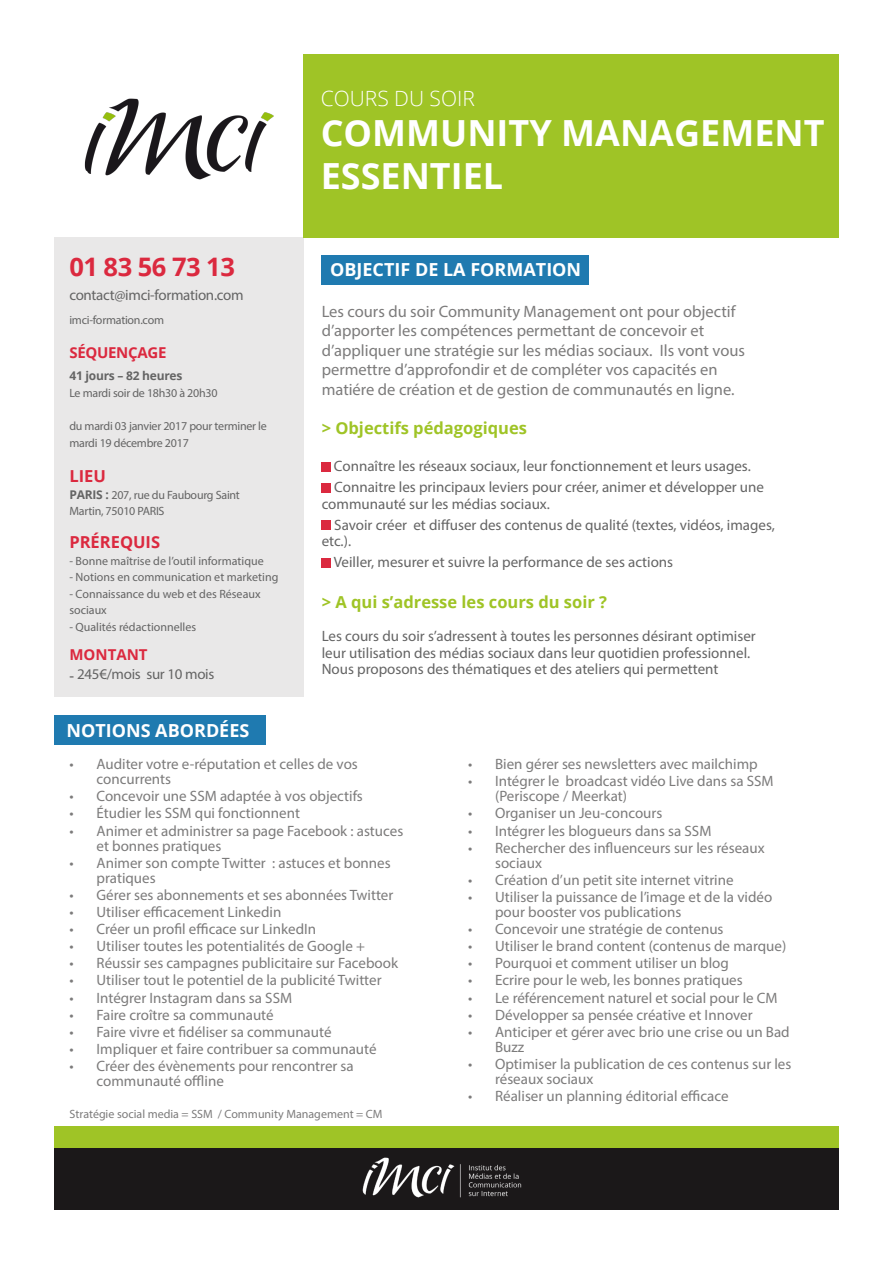
<style>
.page{position:relative;width:893px;height:1263px;background:#fff}
.page>*{position:absolute;margin:0;border:0;box-sizing:border-box;transform-origin:0 0}
.t1{font:700 36px/43.2px "Open Sans";color:#fff}
.t2{font:700 25.5px "Open Sans";letter-spacing:-.02em;color:#db293f}
.t3{font:300 21px "Open Sans";color:#fff}
.t4{font:700 18px "Open Sans";color:#fff}
.t5{font:16.5px/19.5px "Myriad Pro";color:#7c7b7b}
.t6{font:700 16.5px "Open Sans";color:#9fc426}
.t7{font:700 16.5px "Open Sans";color:#db293f}
.t8{font:15px/15px "Myriad Pro";color:#7c7b7b}
.t9{font:15px/16.6px "Myriad Pro";color:#646464}
.t10{font:15px "Myriad Pro";letter-spacing:-.02em;color:#646464}
.t11{font:700 15px "Open Sans";letter-spacing:-.02em;color:#db293f}
.t12{font:700 15px "Open Sans";color:#db293f}
.t13{font:14.85px "Myriad Pro";letter-spacing:-.02em;color:#646464}
.t14{font:12px/16.5px "Myriad Pro";letter-spacing:-.01em;color:#646464}
.t15{font:12px "Myriad Pro";color:#7c7b7b}
.t16{font:700 12px "Open Sans";letter-spacing:-.02em;color:#646464}
.s1{font-family:"Open Sans";font-weight:700}
.s2{font-size:15px;color:#464646}
</style>
<div class="page">
<div style="left:54px;top:716px;width:212px;height:29px;background:#1f7ab0"></div>
<div style="left:54px;top:237px;width:249px;height:459px;background:#e9e8e8"></div>
<div style="left:321px;top:255px;width:268px;height:29px;background:#1f7ab0"></div>
<div style="left:304px;top:54px;width:535px;height:183px;background:#9fc426"></div>
<img style="left:84px;top:98px;width:190px;height:82px">
<div style="left:54px;top:1141px;width:785px;height:69px;background:#1b1819"></div>
<div style="left:322px;top:462px;width:9px;height:9px;background:#db293f"></div>
<div style="left:322px;top:483px;width:9px;height:9px;background:#db293f"></div>
<div style="left:322px;top:520px;width:9px;height:10px;background:#db293f"></div>
<div style="left:322px;top:558px;width:9px;height:9px;background:#db293f"></div>
<div style="left:54px;top:1127px;width:785px;height:21px;background:#9fc426"></div>
<img style="left:362px;top:1157px;width:160px;height:41px">
<p class="t2" style="left:69px;top:248px;width:167px">01 83 56 73 13</p>
<p class="t10" style="left:69px;top:285px;width:176px">contact@imci-formation.com</p>
<p class="t14" style="left:69px;top:311px;width:96px">imci-formation.com</p>
<p class="t11" style="left:69px;top:342px;width:99px">SÉQUENÇAGE</p>
<p class="t16" style="left:69px;top:367px;width:115px">41 jours – 82 heures</p>
<p class="t14" style="left:69px;top:384px;width:150px">Le mardi soir de 18h30 à 20h30</p>
<p class="t14" style="left:69px;top:418px;width:199px">du mardi 03 janvier 2017 pour terminer le mardi 19 décembre 2017</p>
<p class="t7" style="left:69px;top:464px;width:38px">LIEU</p>
<p class="t14" style="left:69px;top:486px;width:172px"><span class="s1">PARIS :</span> 207, rue du Faubourg Saint<br>Martin, 75010 PARIS</p>
<p class="t7" style="left:69px;top:530px;width:92px">PRÉREQUIS</p>
<p class="t14" style="left:69px;top:552px;width:196px">- Bonne maîtrise de l’outil informatique</p>
<p class="t14" style="left:69px;top:569px;width:211px">- Notions en communication et marketing</p>
<p class="t14" style="left:69px;top:585px;width:193px">- Connaissance du web et des Réseaux sociaux</p>
<p class="t14" style="left:69px;top:618px;width:128px">- Qualités rédactionnelles</p>
<p class="t12" style="left:69px;top:644px;width:80px">MONTANT</p>
<p class="t13" style="left:69px;top:665px;width:147px"><span class="s2">-</span> 245€/mois sur 10 mois</p>
<p class="t3" style="left:321px;top:84px;width:156px">COURS DU SOIR</p>
<p class="t1" style="left:321px;top:110px;width:505px">COMMUNITY MANAGEMENT<br>ESSENTIEL</p>
<p class="t4" style="left:330px;top:257px;width:253px">OBJECTIF DE LA FORMATION</p>
<p class="t5" style="left:322px;top:301px;width:425px">Les cours du soir Community Management ont pour objectif d’apporter les compétences permettant de concevoir et d’appliquer une stratégie sur les médias sociaux. Ils vont vous permettre d’approfondir et de compléter vos capacités en matiére de création et de gestion de communautés en ligne.</p>
<p class="t6" style="left:322px;top:416px;width:207px">&gt; Objectifs pédagogiques</p>
<p class="t9" style="left:334px;top:458px;width:418px">Connaître les réseaux sociaux, leur fonctionnement et leurs usages.</p>
<p class="t9" style="left:322px;top:479px;width:444px;text-indent:13px">Connaitre les principaux leviers pour créer, animer et développer une communauté sur les médias sociaux.</p>
<p class="t9" style="left:322px;top:516px;width:455px;text-indent:13px">Savoir créer et diffuser des contenus de qualité (textes, vidéos, images, etc.).</p>
<p class="t9" style="left:334px;top:554px;width:341px">Veiller, mesurer et suivre la performance de ses actions</p>
<p class="t6" style="left:322px;top:590px;width:287px">&gt; A qui s’adresse les cours du soir ?</p>
<p class="t9" style="left:322px;top:627px;width:436px">Les cours du soir s’adressent à toutes les personnes désirant optimiser leur utilisation des médias sociaux dans leur quotidien professionnel.<br>Nous proposons des thématiques et des ateliers qui permettent</p>
<p class="t4" style="left:66px;top:718px;width:185px">NOTIONS ABORDÉES</p>
<p class="t8" style="left:97px;top:756px;width:263px;text-indent:-27px">• Auditer votre e-réputation et celles de vos concurrents</p>
<p class="t8" style="left:70px;top:788px;width:295px">• Concevoir une SSM adaptée à vos objectifs</p>
<p class="t8" style="left:70px;top:806px;width:232px">• Étudier les SSM qui fonctionnent</p>
<p class="t8" style="left:97px;top:823px;width:308px;text-indent:-27px">• Animer et administrer sa page Facebook : astuces et bonnes pratiques</p>
<p class="t8" style="left:97px;top:855px;width:296px;text-indent:-27px">• Animer son compte Twitter : astuces et bonnes pratiques</p>
<p class="t8" style="left:70px;top:887px;width:325px">• Gérer ses abonnements et ses abonnées Twitter</p>
<p class="t8" style="left:70px;top:904px;width:213px">• Utiliser efficacement Linkedin</p>
<p class="t8" style="left:70px;top:921px;width:248px">• Créer un profil efficace sur LinkedIn</p>
<p class="t8" style="left:70px;top:938px;width:297px">• Utiliser toutes les potentialités de Google +</p>
<p class="t8" style="left:70px;top:955px;width:330px">• Réussir ses campagnes publicitaire sur Facebook</p>
<p class="t8" style="left:70px;top:973px;width:314px">• Utiliser tout le potentiel de la publicité Twitter</p>
<p class="t8" style="left:70px;top:990px;width:224px">• Intégrer Instagram dans sa SSM</p>
<p class="t8" style="left:70px;top:1007px;width:206px">• Faire croître sa communauté</p>
<p class="t8" style="left:70px;top:1024px;width:263px">• Faire vivre et fidéliser sa communauté</p>
<p class="t8" style="left:70px;top:1041px;width:309px">• Impliquer et faire contribuer sa communauté</p>
<p class="t8" style="left:97px;top:1058px;width:259px;text-indent:-27px">• Créer des évènements pour rencontrer sa communauté offline</p>
<p class="t15" style="left:70px;top:1107px;width:314px">Stratégie social media = SSM / Community Management = CM</p>
<p class="t8" style="left:468px;top:756px;width:291px">• Bien gérer ses newsletters avec mailchimp</p>
<p class="t8" style="left:495px;top:773px;width:280px;text-indent:-27px">• Intégrer le broadcast vidéo Live dans sa SSM (Periscope / Meerkat)</p>
<p class="t8" style="left:468px;top:806px;width:196px">• Organiser un Jeu-concours</p>
<p class="t8" style="left:468px;top:823px;width:245px">• Intégrer les blogueurs dans sa SSM</p>
<p class="t8" style="left:495px;top:840px;width:271px;text-indent:-27px">• Rechercher des influenceurs sur les réseaux sociaux</p>
<p class="t8" style="left:468px;top:872px;width:267px">• Création d’un petit site internet vitrine</p>
<p class="t8" style="left:495px;top:889px;width:279px;text-indent:-27px">• Utiliser la puissance de l’image et de la vidéo pour booster vos publications</p>
<p class="t8" style="left:468px;top:921px;width:257px">• Concevoir une stratégie de contenus</p>
<p class="t8" style="left:468px;top:938px;width:320px">• Utiliser le brand content (contenus de marque)</p>
<p class="t8" style="left:468px;top:955px;width:262px">• Pourquoi et comment utiliser un blog</p>
<p class="t8" style="left:468px;top:973px;width:276px">• Ecrire pour le web, les bonnes pratiques</p>
<p class="t8" style="left:468px;top:990px;width:311px">• Le référencement naturel et social pour le CM</p>
<p class="t8" style="left:468px;top:1007px;width:286px">• Développer sa pensée créative et Innover</p>
<p class="t8" style="left:495px;top:1024px;width:296px;text-indent:-27px">• Anticiper et gérer avec brio une crise ou un Bad<br>Buzz</p>
<p class="t8" style="left:495px;top:1056px;width:298px;text-indent:-27px">• Optimiser la publication de ces contenus sur les réseaux sociaux</p>
<p class="t8" style="left:468px;top:1088px;width:262px">• Réaliser un planning éditorial efficace</p>
</div>
